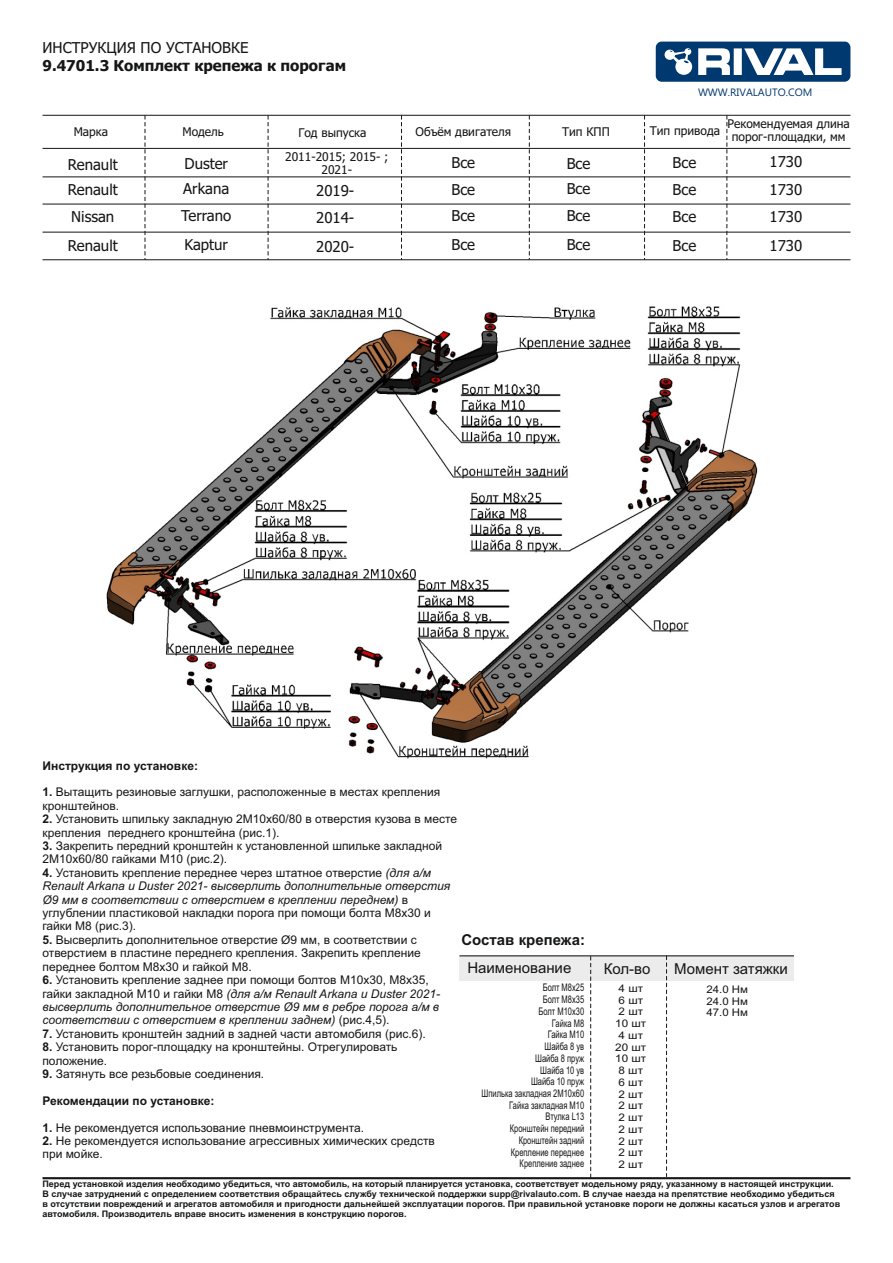
<style>
.page{position:relative;width:893px;height:1263px;background:#fff}
.page>*{position:absolute;margin:0;border:0;box-sizing:border-box;transform-origin:0 0}
.t1{font:15px "Tahoma";color:#151616}
.t2{font:15px "Arial";color:#151616}
.t3{font:700 15px "Tahoma";color:#151616}
.t4{font:700 15px "Arial";color:#151616}
.t5{font:12px/13.4px "Arial";color:#151616}
.t6{font:italic 12px/13.4px "Arial";color:#151616}
.t7{font:12px/13px "Tahoma";color:#151616;text-align:center}
.t8{font:700 12px "Arial";color:#151616}
.t9{font:10.65px "Ebrima";color:#003870}
.t10{font:10.5px/11.7px "Arial";color:#151616;text-align:right;scale:.72 1}
.t11{font:10.5px/11.7px "Arial";color:#151616;text-align:center;scale:1.12 1}
.t12{font:10.5px/11.7px "Arial";color:#151616;text-align:justify;scale:1.09 1}
.t13{font:700 9px/10.1px "Arial";color:#151616}
.s1{font-weight:700}
.s2{font-style:italic}
.s3{font-weight:700;font-style:normal}
.s4{font-style:normal}
</style>
<div class="page">
<img style="left:106px;top:306px;width:652px;height:453px">
<div style="left:459px;top:956px;width:335px;height:25px;background:#ececec"></div>
<hr style="left:43px;top:1177px;width:807px;height:2px;background:#151616">
<svg style="left:590px;top:956px;width:1px;height:221px"></svg>
<hr style="left:459px;top:955px;width:335px;height:1px;background:#151616">
<svg style="left:666px;top:956px;width:1px;height:221px"></svg>
<svg style="left:145px;top:116px;width:1px;height:143px"></svg>
<svg style="left:268px;top:116px;width:1px;height:143px"></svg>
<svg style="left:401px;top:116px;width:1px;height:143px"></svg>
<svg style="left:529px;top:116px;width:1px;height:143px"></svg>
<svg style="left:644px;top:116px;width:1px;height:143px"></svg>
<hr style="left:43px;top:115px;width:807px;height:1px;background:#151616">
<hr style="left:43px;top:148px;width:807px;height:1px;background:#151616">
<svg style="left:656px;top:42px;width:194px;height:40px"></svg>
<svg style="left:726px;top:115px;width:1px;height:144px"></svg>
<hr style="left:43px;top:176px;width:807px;height:1px;background:#151616">
<hr style="left:43px;top:204px;width:807px;height:1px;background:#151616">
<hr style="left:43px;top:232px;width:807px;height:1px;background:#151616">
<hr style="left:43px;top:259px;width:807px;height:1px;background:#151616">
<p class="t1" style="left:43px;top:42px;width:207px">ИНСТРУКЦИЯ ПО УСТАНОВКЕ</p>
<p class="t3" style="left:43px;top:60px;width:305px">9.4701.3 Комплект крепежа к порогам</p>
<p class="t9" style="left:698px;top:88px;width:116px">WWW.RIVALAUTO.COM</p>
<p class="t7" style="left:74px;top:126px;width:36px">Марка</p>
<p class="t7" style="left:182px;top:126px;width:43px">Модель</p>
<p class="t7" style="left:298px;top:127px;width:70px">Год выпуска</p>
<p class="t7" style="left:416px;top:126px;width:97px">Объём двигателя</p>
<p class="t7" style="left:562px;top:126px;width:49px">Тип КПП</p>
<p class="t7" style="left:650px;top:125px;width:72px">Тип привода</p>
<p class="t1" style="left:184px;top:157px;width:45px">Duster</p>
<p class="t7" style="left:285px;top:151px;width:105px">2011-2015; 2015- ;<br>2021-</p>
<p class="t1" style="left:68px;top:158px;width:52px">Renault</p>
<p class="t1" style="left:451px;top:156px;width:25px">Все</p>
<p class="t1" style="left:567px;top:157px;width:25px">Все</p>
<p class="t1" style="left:673px;top:156px;width:25px">Все</p>
<p class="t7" style="left:727px;top:118px;width:124px">Рекомендуемая длина порог-площадки, мм</p>
<p class="t1" style="left:769px;top:155px;width:34px">1730</p>
<p class="t1" style="left:68px;top:184px;width:52px">Renault</p>
<p class="t1" style="left:183px;top:183px;width:47px">Arkana</p>
<p class="t1" style="left:316px;top:184px;width:40px">2019-</p>
<p class="t1" style="left:451px;top:183px;width:25px">Все</p>
<p class="t1" style="left:567px;top:183px;width:25px">Все</p>
<p class="t1" style="left:673px;top:183px;width:25px">Все</p>
<p class="t1" style="left:769px;top:184px;width:34px">1730</p>
<p class="t1" style="left:71px;top:211px;width:45px">Nissan</p>
<p class="t1" style="left:181px;top:210px;width:52px">Terrano</p>
<p class="t1" style="left:316px;top:211px;width:40px">2014-</p>
<p class="t1" style="left:451px;top:210px;width:25px">Все</p>
<p class="t1" style="left:567px;top:210px;width:25px">Все</p>
<p class="t1" style="left:673px;top:210px;width:25px">Все</p>
<p class="t1" style="left:769px;top:210px;width:34px">1730</p>
<p class="t1" style="left:68px;top:240px;width:52px">Renault</p>
<p class="t1" style="left:185px;top:239px;width:45px">Kaptur</p>
<p class="t1" style="left:316px;top:240px;width:40px">2020-</p>
<p class="t1" style="left:451px;top:239px;width:25px">Все</p>
<p class="t1" style="left:567px;top:238px;width:25px">Все</p>
<p class="t1" style="left:673px;top:239px;width:25px">Все</p>
<p class="t1" style="left:769px;top:239px;width:34px">1730</p>
<p class="t8" style="left:42px;top:761px;width:157px">Инструкция по установке:</p>
<p class="t5" style="left:43px;top:787px;width:399px"><span class="s1">1.</span> Вытащить резиновые заглушки, расположенные в местах крепления кронштейнов.</p>
<p class="t5" style="left:43px;top:840px;width:401px"><span class="s1">3.</span> Закрепить передний кронштейн к установленной шпильке закладной<br>2М10х60/80 гайками М10 (рис.2).</p>
<p class="t5" style="left:43px;top:867px;width:409px"><span class="s1">4.</span> Установить крепление переднее через штатное отверстие <span class="s2">(для а/м Renault Arkana и Duster 2021- высверлить дополнительные отверстия Ø9 мм в соответствии с отверстием в креплении переднем)</span> в углублении пластиковой накладки порога при помощи болта М8х30 и гайки М8 (рис.3).</p>
<p class="t5" style="left:42px;top:934px;width:380px"><span class="s1">5.</span> Высверлить дополнительное отверстие Ø9 мм, в соответствии с отверстием в пластине переднего крепления. Закрепить крепление переднее болтом М8х30 и гайкой М8.</p>
<p class="t6" style="left:42px;top:974px;width:399px"><span class="s3">6.</span> <span class="s4">Установить крепление заднее при помощи болтов М10х30, М8х35, гайки закладной М10 и гайки М8</span> (для а/м Renault Arkana и Duster 2021- высверлить дополнительное отверстие Ø9 мм в ребре порога а/м в соответствии с отверстием в креплении заднем) <span class="s4">(рис.4,5).</span></p>
<p class="t5" style="left:42px;top:1028px;width:385px"><span class="s1">7.</span> Установить кронштейн задний в задней части автомобиля (рис.6).</p>
<p class="t5" style="left:42px;top:1041px;width:357px"><span class="s1">8.</span> Установить порог-площадку на кронштейны. Отрегулировать положение.</p>
<p class="t5" style="left:42px;top:813px;width:416px"><span class="s1">2.</span> Установить шпильку закладную 2М10х60/80 в отверстия кузова в месте крепления переднего кронштейна (рис.1).</p>
<p class="t4" style="left:461px;top:934px;width:125px">Состав крепежа:</p>
<p class="t10" style="left:481px;top:983px;width:144px">Болт М8х25<br>Болт М8х35<br>Болт М10х30<br>Гайка М8<br>Гайка М10<br>Шайба 8 ув<br>Шайба 8 пруж<br>Шайба 10 ув<br>Шайба 10 пруж<br>Шпилька закладная 2М10х60<br>Гайка закладная М10<br>Втулка L13<br>Кронштейн передний<br>Кронштейн задний<br>Крепление переднее<br>Крепление заднее</p>
<p class="t11" style="left:615px;top:983px;width:29px">4 шт<br>6 шт<br>2 шт<br>10 шт<br>4 шт<br>20 шт<br>10 шт<br>8 шт<br>6 шт<br>2 шт<br>2 шт<br>2 шт<br>2 шт<br>2 шт<br>2 шт<br>2 шт</p>
<p class="t2" style="left:467px;top:962px;width:105px">Наименование</p>
<p class="t2" style="left:604px;top:963px;width:48px">Кол-во</p>
<p class="t2" style="left:674px;top:963px;width:115px">Момент затяжки</p>
<p class="t12" style="left:706px;top:984px;width:40px">24.0 Нм 24.0 Нм 47.0 Нм</p>
<p class="t5" style="left:42px;top:1068px;width:223px"><span class="s1">9.</span> Затянуть все резьбовые соединения.</p>
<p class="t8" style="left:42px;top:1096px;width:174px">Рекомендации по установке:</p>
<p class="t5" style="left:43px;top:1122px;width:323px"><span class="s1">1.</span> Не рекомендуется использование пневмоинструмента.</p>
<p class="t5" style="left:43px;top:1135px;width:394px"><span class="s1">2.</span> Не рекомендуется использование агрессивных химических средств при мойке.</p>
<p class="t13" style="left:43px;top:1180px;width:799px">Перед установкой изделия необходимо убедиться, что автомобиль, на который планируется установка, соответствует модельному ряду, указанному в настоящей инструкции.<br>В случае затруднений с определением соответствия обращайтесь службу технической поддержки supp@rivalauto.com. В случае наезда на препятствие необходимо убедиться в отсутствии повреждений и агрегатов автомобиля и пригодности дальнейшей эксплуатации порогов. При правильной установке пороги не должны касаться узлов и агрегатов автомобиля. Производитель вправе вносить изменения в конструкцию порогов.</p>
</div>
